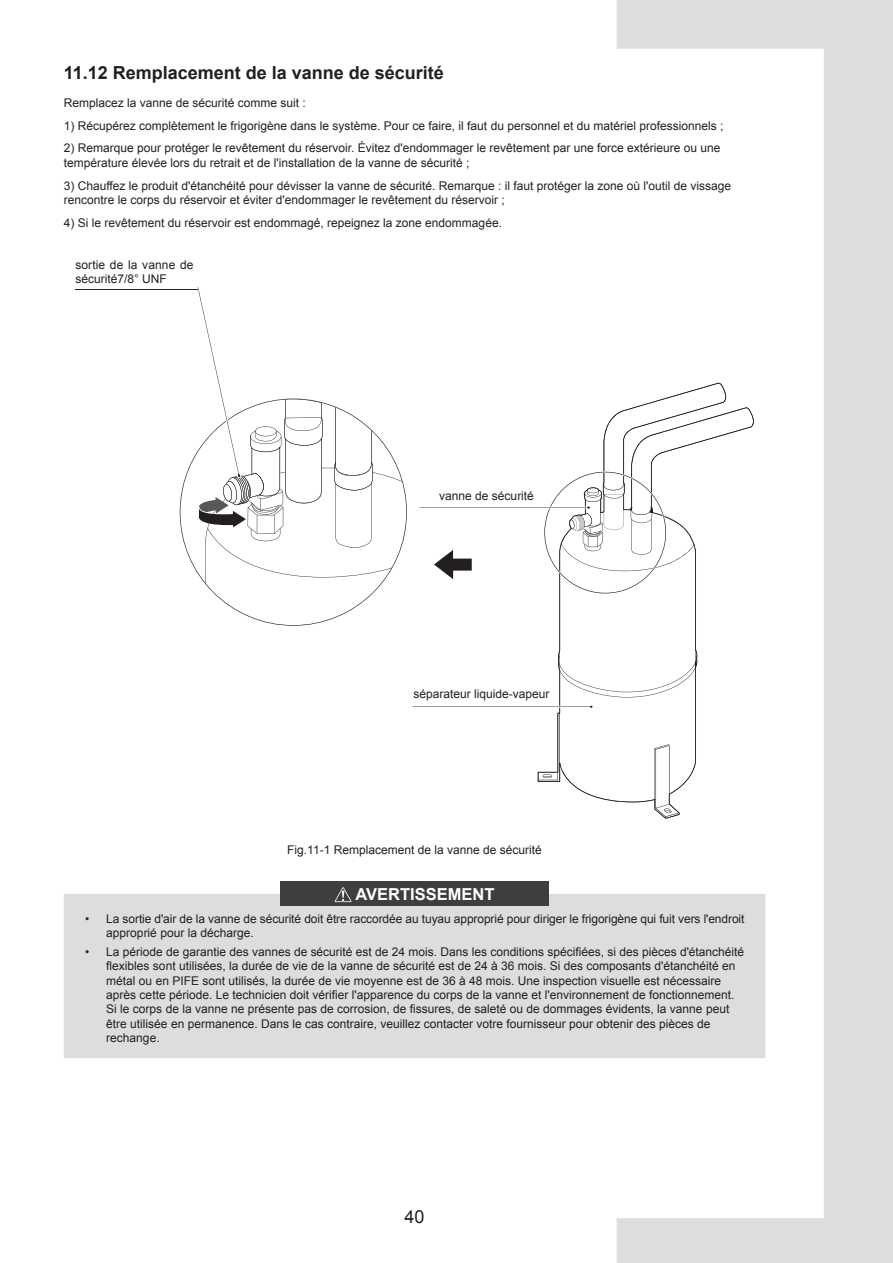
<style>
.page{position:relative;width:893px;height:1263px;background:#fff}
.page>*{position:absolute;margin:0;border:0;box-sizing:border-box;transform-origin:0 0}
.目录2{font:700 18px "Arial";color:#231f20}
.t1{font:18px "Arial";color:#231f20}
.t2{font:700 16.5px "Arial";color:#fff}
.段落样式1{font:12px/14.4px "Arial";color:#231f20}
</style>
<div class="page">
<svg style="left:617px;top:0;width:276px;height:1263px"></svg>
<svg style="left:180px;top:450px;width:227px;height:176px"></svg>
<svg style="left:412px;top:382px;width:342px;height:436px"></svg>
<svg style="left:198px;top:287px;width:206px;height:298px"></svg>
<hr style="left:75px;top:289px;width:123px;height:1px;background:#231f20">
<div style="left:64px;top:894px;width:701px;height:164px;background:#dcdddf"></div>
<div style="left:281px;top:881px;width:268px;height:25px;background:#3e3e3f"></div>
<svg style="left:335px;top:887px;width:16px;height:15px"></svg>
<p class="目录2" style="left:64px;top:61px;width:382px">11.12 Remplacement de la vanne de sécurité</p>
<p class="段落样式1" style="left:64px;top:95px;width:244px">Remplacez la vanne de sécurité comme suit :</p>
<p class="段落样式1" style="left:64px;top:118px;width:661px">1) Récupérez complètement le frigorigène dans le système. Pour ce faire, il faut du personnel et du matériel professionnels ;</p>
<p class="段落样式1" style="left:64px;top:141px;width:658px">2) Remarque pour protéger le revêtement du réservoir. Évitez d'endommager le revêtement par une force extérieure ou une température élevée lors du retrait et de l'installation de la vanne de sécurité ;</p>
<p class="段落样式1" style="left:64px;top:178px;width:669px">3) Chauffez le produit d'étanchéité pour dévisser la vanne de sécurité. Remarque : il faut protéger la zone où l'outil de vissage rencontre le corps du réservoir et éviter d'endommager le revêtement du réservoir ;</p>
<p class="段落样式1" style="left:64px;top:216px;width:440px">4) Si le revêtement du réservoir est endommagé, repeignez la zone endommagée.</p>
<p class="段落样式1" style="left:75px;top:257px;width:120px">sortie de la vanne de sécurité7/8° UNF</p>
<p class="段落样式1" style="left:439px;top:489px;width:96px">vanne de sécurité</p>
<p class="段落样式1" style="left:413px;top:687px;width:138px">séparateur liquide-vapeur</p>
<p class="段落样式1" style="left:287px;top:843px;width:256px">Fig.11-1 Remplacement de la vanne de sécurité</p>
<p class="t2" style="left:355px;top:883px;width:141px">AVERTISSEMENT</p>
<p class="段落样式1" style="left:106px;top:911px;width:640px;text-indent:-21px">• La sortie d'air de la vanne de sécurité doit être raccordée au tuyau approprié pour diriger le frigorigène qui fuit vers l'endroit approprié pour la décharge.</p>
<p class="段落样式1" style="left:106px;top:944px;width:639px;text-indent:-21px">• La période de garantie des vannes de sécurité est de 24 mois. Dans les conditions spécifiées, si des pièces d'étanchéité flexibles sont utilisées, la durée de vie de la vanne de sécurité est de 24 à 36 mois. Si des composants d'étanchéité en métal ou en PIFE sont utilisés, la durée de vie moyenne est de 36 à 48 mois. Une inspection visuelle est nécessaire après cette période. Le technicien doit vérifier l'apparence du corps de la vanne et l'environnement de fonctionnement.<br>Si le corps de la vanne ne présente pas de corrosion, de fissures, de saleté ou de dommages évidents, la vanne peut être utilisée en permanence. Dans le cas contraire, veuillez contacter votre fournisseur pour obtenir des pièces de rechange.</p>
<h1 class="t1" style="left:405px;top:1205px;width:22px">40</h1>
</div>
